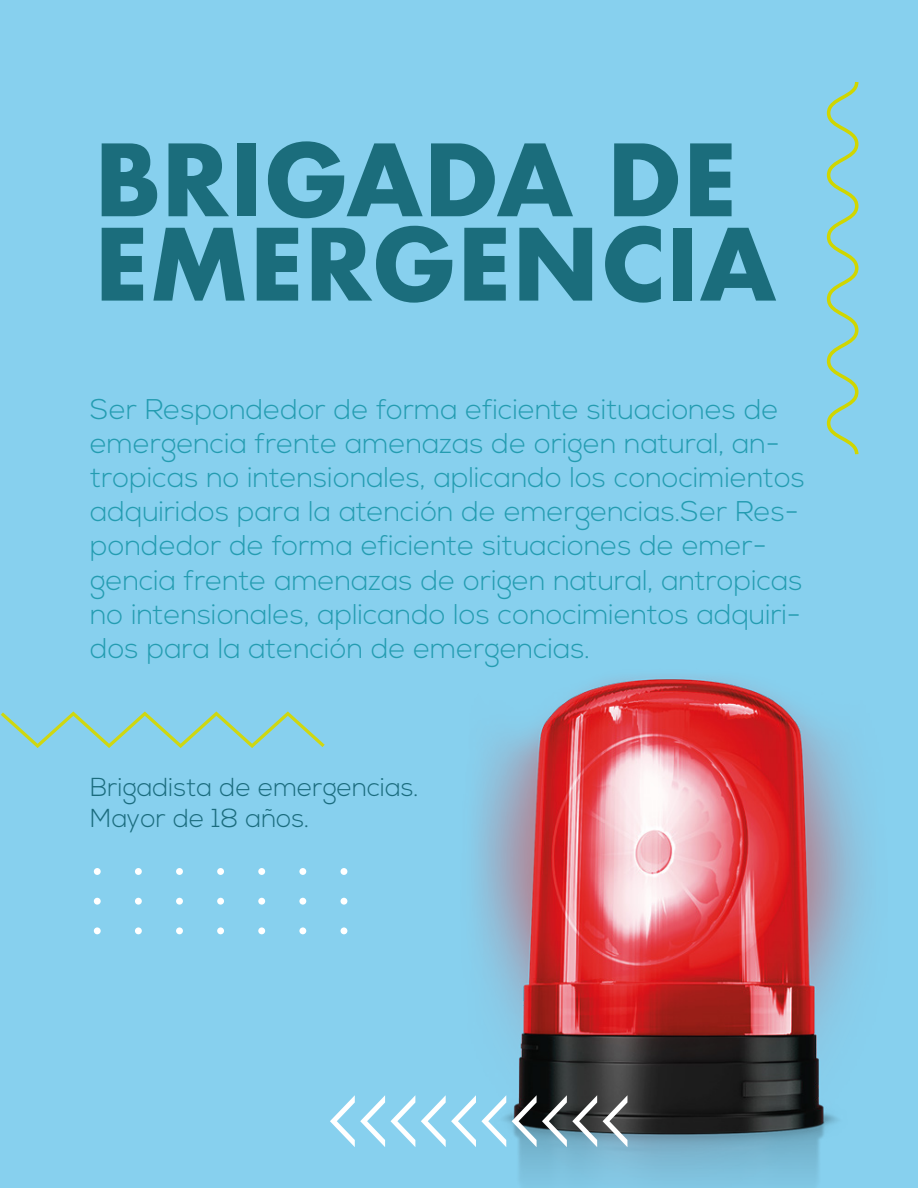
<style>
.page{position:relative;width:918px;height:1188px;background:#87d0ee}
.page>*{position:absolute;margin:0;border:0;box-sizing:border-box;transform-origin:0 0}
.t1{font:700 96.6px/84.3px "Futura";color:#1b6d7c}
.t2{font:300 28.5px/34.2px "Nexa";color:#249cb1}
.t3{font:300 25.95px/31px "Nexa";color:#1b6c7e}
</style>
<div class="page">
<svg style="left:1px;top:711px;width:324px;height:37px"></svg>
<div style="left:94px;top:868px;width:7px;height:7px;background:#fff;border-radius:50%"></div>
<div style="left:135px;top:868px;width:7px;height:7px;background:#fff;border-radius:50%"></div>
<div style="left:176px;top:868px;width:7px;height:7px;background:#fff;border-radius:50%"></div>
<div style="left:217px;top:868px;width:7px;height:7px;background:#fff;border-radius:50%"></div>
<div style="left:258px;top:868px;width:7px;height:7px;background:#fff;border-radius:50%"></div>
<div style="left:299px;top:868px;width:7px;height:7px;background:#fff;border-radius:50%"></div>
<div style="left:341px;top:868px;width:6px;height:7px;background:#fff;border-radius:50%"></div>
<div style="left:94px;top:898px;width:7px;height:7px;background:#fff;border-radius:50%"></div>
<div style="left:135px;top:898px;width:7px;height:7px;background:#fff;border-radius:50%"></div>
<div style="left:176px;top:898px;width:7px;height:7px;background:#fff;border-radius:50%"></div>
<div style="left:217px;top:898px;width:7px;height:7px;background:#fff;border-radius:50%"></div>
<div style="left:258px;top:898px;width:7px;height:7px;background:#fff;border-radius:50%"></div>
<div style="left:299px;top:898px;width:7px;height:7px;background:#fff;border-radius:50%"></div>
<div style="left:341px;top:898px;width:6px;height:7px;background:#fff;border-radius:50%"></div>
<div style="left:94px;top:927px;width:7px;height:7px;background:#fff;border-radius:50%"></div>
<div style="left:135px;top:927px;width:7px;height:7px;background:#fff;border-radius:50%"></div>
<div style="left:176px;top:927px;width:7px;height:7px;background:#fff;border-radius:50%"></div>
<div style="left:217px;top:927px;width:7px;height:7px;background:#fff;border-radius:50%"></div>
<div style="left:258px;top:927px;width:7px;height:7px;background:#fff;border-radius:50%"></div>
<div style="left:299px;top:927px;width:7px;height:7px;background:#fff;border-radius:50%"></div>
<div style="left:341px;top:927px;width:6px;height:7px;background:#fff;border-radius:50%"></div>
<svg style="left:826px;top:82px;width:33px;height:373px"></svg>
<img style="left:477px;top:676px;width:387px;height:510px">
<svg style="left:330px;top:1095px;width:55px;height:52px"></svg>
<svg style="left:391px;top:1096px;width:24px;height:51px"></svg>
<svg style="left:421px;top:1095px;width:85px;height:52px"></svg>
<svg style="left:512px;top:1095px;width:85px;height:52px;background:#677981"></svg>
<svg style="left:603px;top:1095px;width:24px;height:52px"></svg>
<h1 class="t1" style="left:94px;top:138px;width:684px">BRIGADA DE<br>EMERGENCIA</h1>
<p class="t2" style="left:90px;top:393px;width:716px">Ser Respondedor de forma eficiente situaciones de emergencia frente amenazas de origen natural, an&shy;tropicas no intensionales, aplicando los conocimientos adquiridos para la atención de emergencias.Ser Res&shy;pondedor de forma eficiente situaciones de emer&shy;gencia frente amenazas de origen natural, antropicas no intensionales, aplicando los conocimientos adquiri&shy;dos para la atención de emergencias.</p>
<p class="t3" style="left:90px;top:773px;width:330px">Brigadista de emergencias.<br>Mayor de 18 años.</p>
</div>
